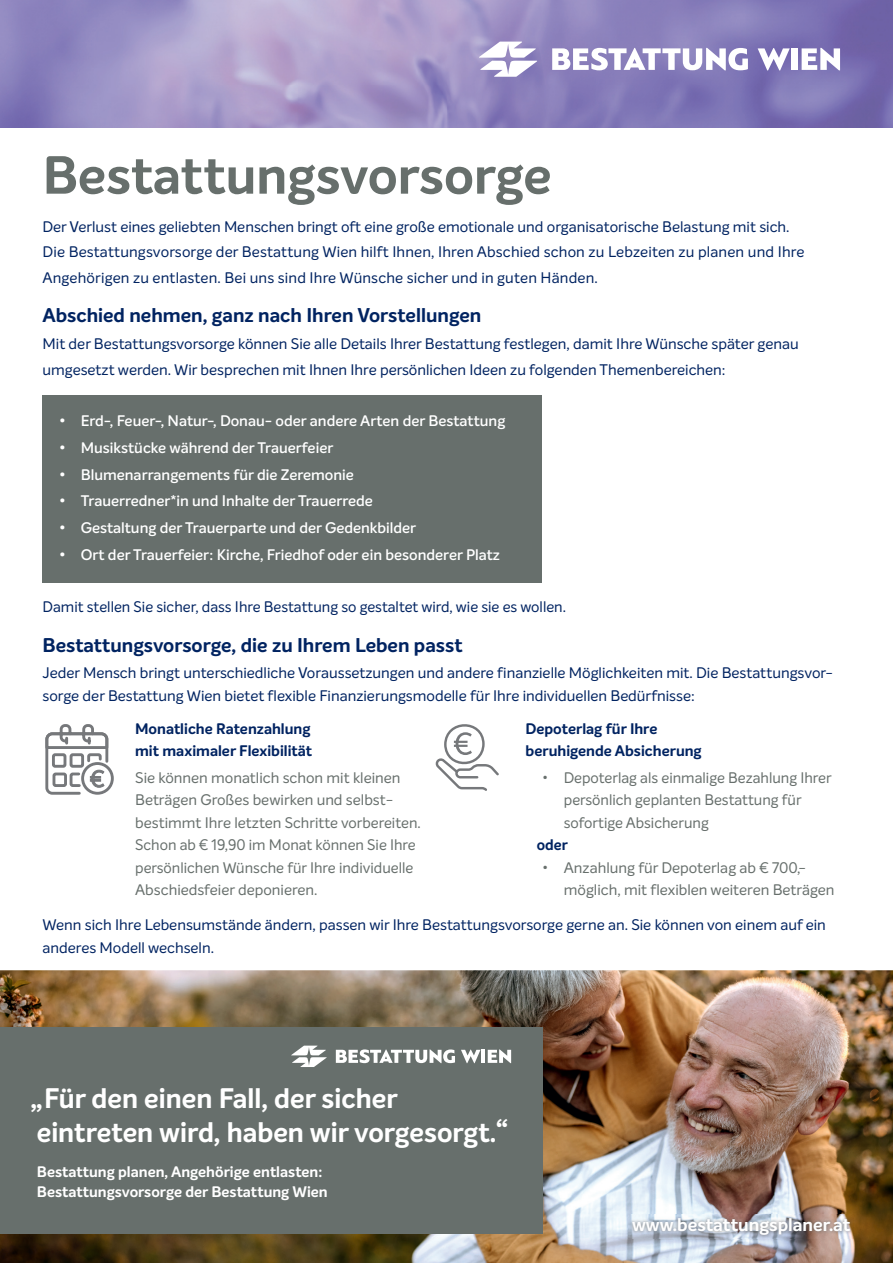
<style>
.page{position:relative;width:893px;height:1263px;background:#fff}
.page>*{position:absolute;margin:0;border:0;box-sizing:border-box;transform-origin:0 0}
.t1{font:700 52.5px "Intelo";color:#676f6c}
.t2{font:700 27.75px/33.9px "Intelo";color:#fff}
.t3{font:700 19.5px "Intelo";color:#002361}
.t4{font:700 18px "Intelo";color:#fff}
.t5{font:15px/25.5px "Intelo";color:#002361}
.t6{font:15px/22.5px "Intelo";color:#676f6c}
.t7{font:600 15px "Intelo";color:#fff}
.t8{font:700 15px/22.5px "Intelo";color:#002361}
.t9{font:700 15px/20px "Intelo";color:#fff}
</style>
<div class="page">
<div style="left:43px;top:395px;width:499px;height:188px;background:#676f6c"></div>
<img style="left:0;top:0;width:893px;height:128px">
<svg style="left:479px;top:42px;width:58px;height:35px"></svg>
<svg style="left:758px;top:48px;width:32px;height:22px"></svg>
<div style="left:791px;top:48px;width:7px;height:22px;background:#fff"></div>
<svg style="left:802px;top:48px;width:38px;height:22px"></svg>
<svg style="left:552px;top:48px;width:196px;height:22px"></svg>
<img style="left:0;top:970px;width:893px;height:293px">
<div style="left:0;top:1027px;width:542px;height:206px;background:#676f6c"></div>
<svg style="left:291px;top:1045px;width:36px;height:22px"></svg>
<svg style="left:461px;top:1049px;width:19px;height:14px"></svg>
<hr style="left:481px;top:1050px;width:4px;height:13px;background:#fff">
<svg style="left:488px;top:1049px;width:23px;height:14px"></svg>
<svg style="left:336px;top:1049px;width:119px;height:14px"></svg>
<img style="left:629px;top:1215px;width:224px;height:24px">
<svg style="left:45px;top:724px;width:69px;height:71px"></svg>
<svg style="left:435px;top:724px;width:64px;height:67px"></svg>
<h1 class="t1" style="left:43px;top:142px;width:511px">Bestattungsvorsorge</h1>
<p class="t5" style="left:43px;top:214px;width:763px">Der Verlust eines geliebten Menschen bringt oft eine große emotionale und organisatorische Belastung mit sich.<br>Die Bestattungsvorsorge der Bestattung Wien hilft Ihnen, Ihren Abschied schon zu Lebzeiten zu planen und Ihre<br>Angehörigen zu entlasten. Bei uns sind Ihre Wünsche sicher und in guten Händen.</p>
<h3 class="t3" style="left:43px;top:303px;width:440px">Abschied nehmen, ganz nach Ihren Vorstellungen</h3>
<p class="t5" style="left:43px;top:331px;width:758px">Mit der Bestattungsvorsorge können Sie alle Details Ihrer Bestattung festlegen, damit Ihre Wünsche später genau umgesetzt werden. Wir besprechen mit Ihnen Ihre persönlichen Ideen zu folgenden Themenbereichen:</p>
<p class="t7" style="left:60px;top:411px;width:447px">• Erd-, Feuer-, Natur-, Donau- oder andere Arten der Bestattung</p>
<p class="t7" style="left:60px;top:438px;width:275px">• Musikstücke während der Trauerfeier</p>
<p class="t7" style="left:60px;top:465px;width:296px">• Blumenarrangements für die Zeremonie</p>
<p class="t7" style="left:60px;top:492px;width:315px">• Trauerredner*in und Inhalte der Trauerrede</p>
<p class="t7" style="left:60px;top:518px;width:358px">• Gestaltung der Trauerparte und der Gedenkbilder</p>
<p class="t7" style="left:60px;top:545px;width:442px">• Ort der Trauerfeier: Kirche, Friedhof oder ein besonderer Platz</p>
<p class="t5" style="left:43px;top:594px;width:525px">Damit stellen Sie sicher, dass Ihre Bestattung so gestaltet wird, wie sie es wollen.</p>
<h3 class="t3" style="left:43px;top:632px;width:422px">Bestattungsvorsorge, die zu Ihrem Leben passt</h3>
<p class="t5" style="left:43px;top:662px;width:792px;line-height:22.5px">Jeder Mensch bringt unterschiedliche Voraussetzungen und andere finanzielle Möglichkeiten mit. Die Bestattungsvor&shy;sorge der Bestattung Wien bietet flexible Finanzierungsmodelle für Ihre individuellen Bedürfnisse:</p>
<p class="t8" style="left:135px;top:717px;width:178px">Monatliche Ratenzahlung mit maximaler Flexibilität</p>
<p class="t6" style="left:135px;top:766px;width:287px">Sie können monatlich schon mit kleinen Beträgen Großes bewirken und selbst&shy;bestimmt Ihre letzten Schritte vorbereiten.<br>Schon ab € 19,90 im Monat können Sie Ihre persönlichen Wünsche für Ihre individuelle Abschiedsfeier deponieren.</p>
<p class="t8" style="left:526px;top:717px;width:178px">Depoterlag für Ihre beruhigende Absicherung</p>
<p class="t6" style="left:564px;top:766px;width:269px;text-indent:-21px">• Depoterlag als einmalige Bezahlung Ihrer persönlich geplanten Bestattung für sofortige Absicherung</p>
<p class="t8" style="left:537px;top:834px;width:33px">oder</p>
<p class="t6" style="left:564px;top:856px;width:272px;text-indent:-21px">• Anzahlung für Depoterlag ab € 700,- möglich, mit flexiblen weiteren Beträgen</p>
<p class="t5" style="left:43px;top:914px;width:785px;line-height:22.5px">Wenn sich Ihre Lebensumstände ändern, passen wir Ihre Bestattungsvorsorge gerne an. Sie können von einem auf ein anderes Modell wechseln.</p>
<h2 class="t2" style="left:31px;top:1082px;width:479px">„Für den einen Fall, der sicher eintreten wird, haben wir vorgesorgt.“</h2>
<p class="t9" style="left:37px;top:1162px;width:292px">Bestattung planen, Angehörige entlasten:<br>Bestattungsvorsorge der Bestattung Wien</p>
<p class="t4" style="left:632px;top:1214px;width:220px">www.bestattungsplaner.at</p>
</div>
